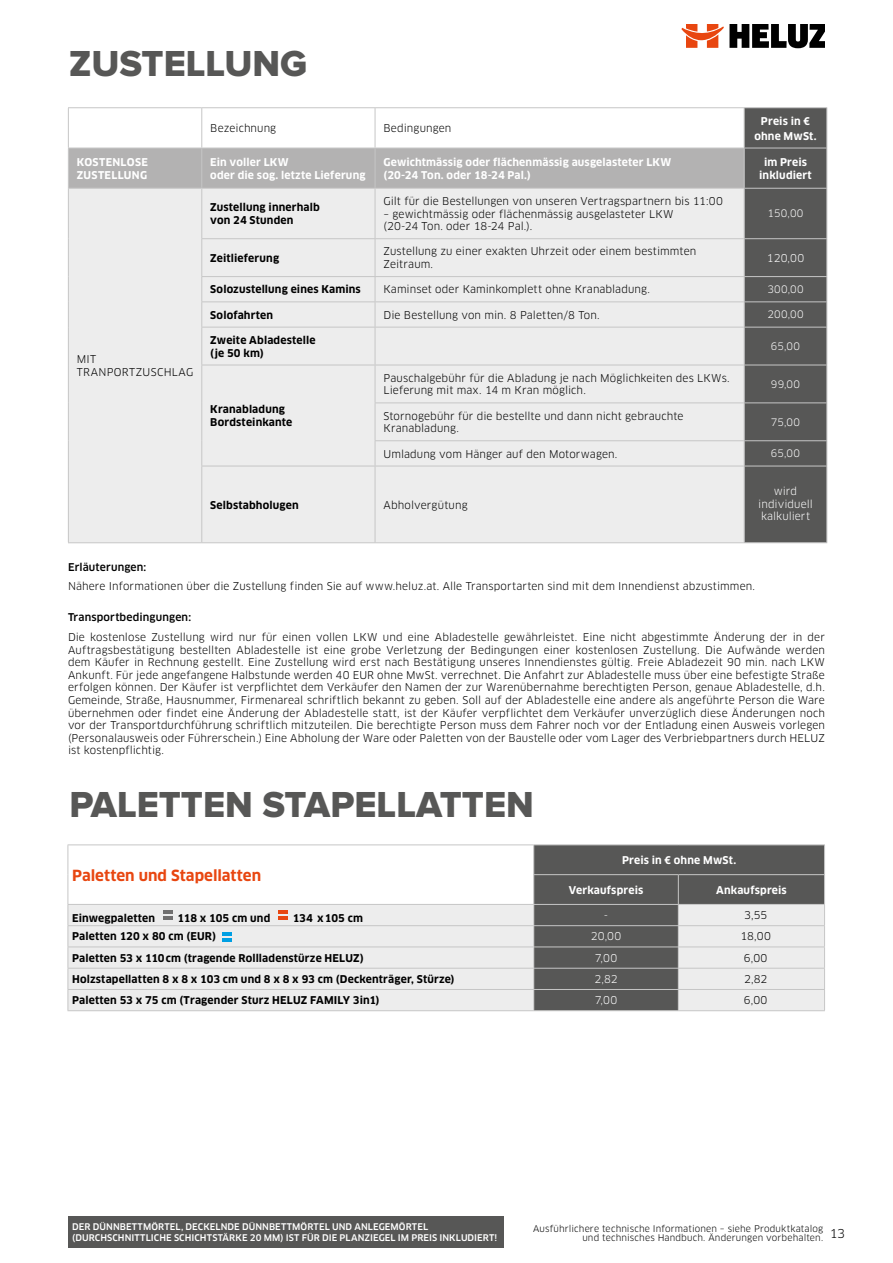
<style>
.page{position:relative;width:893px;height:1263px;background:#fff}
.page>*{position:absolute;margin:0;border:0;box-sizing:border-box;transform-origin:0 0}
.t1{font:37.5px "Proxima Nova Extrabld";color:#575756}
.t2{font:700 15px "Clan";color:#e84610}
.t3{font:10.5px/12.6px "Clan";letter-spacing:.01em;color:#000}
.t4{font:700 10.5px/12.6px "Clan";letter-spacing:.015em;color:#000}
.t5{font:700 10.5px/12.6px "Clan";letter-spacing:.015em;color:#fff}
.t6{font:10.5px/12.6px "Clan";color:#fff;text-align:center}
.t7{font:500 10.5px "Clan";letter-spacing:.015em;color:#000}
.t8{font:10.5px/12.6px "Clan";letter-spacing:.035em;color:#000}
.t9{font:10.05px "Clan";letter-spacing:.035em;color:#fff}
.t10{font:500 9px/10.8px "Clan";letter-spacing:.005em;color:#fff}
.t11{font:9px/9px "Clan";letter-spacing:.015em;color:#000}
</style>
<div class="page">
<svg style="left:681px;top:24px;width:144px;height:24px"></svg>
<div style="left:534px;top:845px;width:144px;height:165px;background:#575756"></div>
<div style="left:69px;top:905px;width:464px;height:105px;background:#ededed"></div>
<hr style="left:68px;top:844px;width:466px;height:1px;background:#c6c6c6">
<hr style="left:68px;top:845px;width:1px;height:30px;background:#c6c6c6">
<hr style="left:534px;top:844px;width:144px;height:1px;background:#c6c6c6">
<hr style="left:678px;top:844px;width:147px;height:1px;background:#c6c6c6">
<hr style="left:533px;top:874px;width:145px;height:1px;background:#c6c6c6">
<hr style="left:68px;top:904px;width:466px;height:1px;background:#c6c6c6">
<hr style="left:534px;top:904px;width:144px;height:1px;background:#c6c6c6">
<hr style="left:68px;top:925px;width:466px;height:1px;background:#c6c6c6">
<hr style="left:534px;top:925px;width:144px;height:1px;background:#c6c6c6">
<hr style="left:68px;top:946px;width:466px;height:1px;background:#c6c6c6">
<hr style="left:534px;top:946px;width:144px;height:1px;background:#c6c6c6">
<hr style="left:68px;top:968px;width:466px;height:1px;background:#c6c6c6">
<hr style="left:534px;top:968px;width:144px;height:1px;background:#c6c6c6">
<hr style="left:68px;top:989px;width:466px;height:1px;background:#c6c6c6">
<svg style="left:68px;top:875px;width:1px;height:135px"></svg>
<hr style="left:534px;top:989px;width:144px;height:1px;background:#c6c6c6">
<svg style="left:533px;top:845px;width:1px;height:165px"></svg>
<svg style="left:678px;top:845px;width:147px;height:165px;background:#b7b7b6"></svg>
<hr style="left:68px;top:1010px;width:466px;height:1px;background:#c6c6c6">
<hr style="left:534px;top:1010px;width:144px;height:1px;background:#c6c6c6">
<hr style="left:678px;top:1010px;width:147px;height:1px;background:#c6c6c6">
<svg style="left:163px;top:911px;width:10px;height:9px"></svg>
<svg style="left:278px;top:911px;width:10px;height:9px"></svg>
<hr style="left:68px;top:107px;width:134px;height:1px;background:#c6c6c6">
<hr style="left:202px;top:107px;width:173px;height:1px;background:#c6c6c6">
<hr style="left:375px;top:107px;width:369px;height:1px;background:#c6c6c6">
<hr style="left:744px;top:107px;width:83px;height:1px;background:#c6c6c6">
<svg style="left:68px;top:108px;width:759px;height:435px;background:#d9d9d8"></svg>
<hr style="left:201px;top:466px;width:174px;height:1px;background:#c6c6c6">
<hr style="left:201px;top:466px;width:1px;height:76px;background:#c6c6c6">
<hr style="left:375px;top:466px;width:369px;height:1px;background:#c6c6c6">
<hr style="left:375px;top:466px;width:1px;height:76px;background:#c6c6c6">
<hr style="left:744px;top:466px;width:83px;height:1px;background:#c6c6c6">
<hr style="left:744px;top:466px;width:1px;height:76px;background:#c6c6c6">
<hr style="left:826px;top:466px;width:1px;height:76px;background:#c6c6c6">
<hr style="left:202px;top:542px;width:173px;height:1px;background:#c6c6c6">
<hr style="left:375px;top:542px;width:369px;height:1px;background:#c6c6c6">
<hr style="left:744px;top:542px;width:83px;height:1px;background:#c6c6c6">
<hr style="left:69px;top:188px;width:132px;height:1px;background:#c6c6c6">
<svg style="left:222px;top:932px;width:10px;height:9px"></svg>
<div style="left:68px;top:1216px;width:436px;height:32px;background:#575756"></div>
<h1 class="t1" style="left:69px;top:47px;width:240px">ZUSTELLUNG</h1>
<p class="t3" style="left:210px;top:122px;width:67px">Bezeichnung</p>
<p class="t3" style="left:384px;top:122px;width:69px">Bedingungen</p>
<p class="t5" style="left:754px;top:113px;width:64px;line-height:15px;text-align:center">Preis in € ohne MwSt.</p>
<p class="t5" style="left:77px;top:156px;width:73px">KOSTENLOSE<br>ZUSTELLUNG</p>
<p class="t5" style="left:210px;top:156px;width:157px">Ein voller LKW<br>oder die sog. letzte Lieferung</p>
<p class="t5" style="left:384px;top:156px;width:289px">Gewichtmässig oder flächenmässig ausgelasteter LKW (20-24 Ton. oder 18-24 Pal.)</p>
<p class="t5" style="left:759px;top:156px;width:54px;text-align:center">im Preis inkludiert</p>
<p class="t8" style="left:77px;top:353px;width:118px">MIT<br>TRANPORTZUSCHLAG</p>
<p class="t4" style="left:210px;top:201px;width:111px">Zustellung innerhalb von 24 Stunden</p>
<p class="t3" style="left:384px;top:195px;width:341px">Gilt für die Bestellungen von unseren Vertragspartnern bis 11:00</p>
<p class="t3" style="left:384px;top:207px;width:291px">– gewichtmässig oder flächenmässig ausgelasteter LKW (20-24 Ton. oder 18-24 Pal.).</p>
<p class="t9" style="left:768px;top:208px;width:37px">150,00</p>
<p class="t4" style="left:210px;top:251px;width:70px">Zeitlieferung</p>
<p class="t3" style="left:384px;top:245px;width:314px">Zustellung zu einer exakten Uhrzeit oder einem bestimmten<br>Zeitraum.</p>
<p class="t6" style="left:767px;top:251px;width:39px">120,00</p>
<p class="t4" style="left:210px;top:283px;width:152px">Solozustellung eines Kamins</p>
<p class="t3" style="left:384px;top:283px;width:268px">Kaminset oder Kaminkomplett ohne Kranabladung.</p>
<p class="t9" style="left:767px;top:284px;width:38px">300,00</p>
<p class="t4" style="left:210px;top:308px;width:64px">Solofahrten</p>
<p class="t3" style="left:384px;top:308px;width:218px">Die Bestellung von min. 8 Paletten/8 Ton.</p>
<p class="t9" style="left:767px;top:309px;width:38px">200,00</p>
<p class="t4" style="left:210px;top:333px;width:107px">Zweite Abladestelle (je 50 km)</p>
<p class="t9" style="left:771px;top:340px;width:31px">65,00</p>
<p class="t4" style="left:210px;top:403px;width:84px">Kranabladung<br>Bordsteinkante</p>
<p class="t3" style="left:384px;top:371px;width:348px">Pauschalgebühr für die Abladung je nach Möglichkeiten des LKWs.<br>Lieferung mit max. 14 m Kran möglich.</p>
<p class="t9" style="left:771px;top:378px;width:31px">99,00</p>
<p class="t3" style="left:384px;top:409px;width:301px">Stornogebühr für die bestellte und dann nicht gebrauchte<br>Kranabladung.</p>
<p class="t9" style="left:771px;top:416px;width:31px">75,00</p>
<p class="t3" style="left:384px;top:447px;width:235px">Umladung vom Hänger auf den Motorwagen.</p>
<p class="t9" style="left:771px;top:448px;width:31px">65,00</p>
<p class="t4" style="left:210px;top:498px;width:90px">Selbstabholugen</p>
<p class="t3" style="left:384px;top:498px;width:86px">Abholvergütung</p>
<p class="t6" style="left:758px;top:485px;width:56px">wird individuell kalkuliert</p>
<p class="t7" style="left:68px;top:561px;width:80px">Erläuterungen:</p>
<p class="t3" style="left:68px;top:580px;width:688px">Nähere Informationen über die Zustellung finden Sie auf www.heluz.at. Alle Transportarten sind mit dem Innendienst abzustimmen.</p>
<p class="t7" style="left:68px;top:611px;width:125px">Transportbedingungen:</p>
<p class="t3" style="left:68px;top:631px;width:758px;text-align:justify">Die kostenlose Zustellung wird nur für einen vollen LKW und eine Abladestelle gewährleistet. Eine nicht abgestimmte Änderung der in der Auftragsbestätigung bestellten Abladestelle ist eine grobe Verletzung der Bedingungen einer kostenlosen Zustellung. Die Aufwände werden dem Käufer in Rechnung gestellt. Eine Zustellung wird erst nach Bestätigung unseres Innendienstes gültig. Freie Abladezeit 90 min. nach LKW Ankunft. Für jede angefangene Halbstunde werden 40 EUR ohne MwSt. verrechnet. Die Anfahrt zur Abladestelle muss über eine befestigte Straße erfolgen können. Der Käufer ist verpflichtet dem Verkäufer den Namen der zur Warenübernahme berechtigten Person, genaue Abladestelle, d.h.<br>Gemeinde, Straße, Hausnummer, Firmenareal schriftlich bekannt zu geben. Soll auf der Abladestelle eine andere als angeführte Person die Ware übernehmen oder findet eine Änderung der Abladestelle statt, ist der Käufer verpflichtet dem Verkäufer unverzüglich diese Änderungen noch vor der Transportdurchführung schriftlich mitzuteilen. Die berechtigte Person muss dem Fahrer noch vor der Entladung einen Ausweis vorlegen (Personalausweis oder Führerschein.) Eine Abholung der Ware oder Paletten von der Baustelle oder vom Lager des Verbriebpartners durch HELUZ ist kostenpflichtig.</p>
<h1 class="t1" style="left:70px;top:787px;width:466px">PALETTEN STAPELLATTEN</h1>
<h2 class="t2" style="left:72px;top:866px;width:191px">Paletten und Stapellatten</h2>
<p class="t5" style="left:622px;top:853px;width:116px">Preis in € ohne MwSt.</p>
<p class="t5" style="left:569px;top:883px;width:76px">Verkaufspreis</p>
<p class="t5" style="left:716px;top:883px;width:72px">Ankaufspreis</p>
<p class="t4" style="left:72px;top:911px;width:85px">Einwegpaletten</p>
<p class="t4" style="left:178px;top:911px;width:94px">118 x 105 cm und</p>
<p class="t4" style="left:293px;top:911px;width:72px">134 x105 cm</p>
<p class="t6" style="left:604px;top:909px;width:6px">-</p>
<p class="t3" style="left:744px;top:909px;width:25px">3,55</p>
<p class="t4" style="left:72px;top:930px;width:145px">Paletten 120 x 80 cm (EUR)</p>
<p class="t6" style="left:591px;top:930px;width:32px">20,00</p>
<p class="t3" style="left:740px;top:930px;width:32px">18,00</p>
<p class="t4" style="left:72px;top:951px;width:293px">Paletten 53 x 110cm (tragende Rollladenstürze HELUZ)</p>
<p class="t6" style="left:595px;top:951px;width:24px">7,00</p>
<p class="t3" style="left:744px;top:951px;width:25px">6,00</p>
<p class="t4" style="left:72px;top:972px;width:384px">Holzstapellatten 8 x 8 x 103 cm und 8 x 8 x 93 cm (Deckenträger, Stürze)</p>
<p class="t6" style="left:594px;top:973px;width:25px">2,82</p>
<p class="t3" style="left:744px;top:973px;width:25px">2,82</p>
<p class="t4" style="left:72px;top:994px;width:309px">Paletten 53 x 75 cm (Tragender Sturz HELUZ FAMILY 3in1)</p>
<p class="t6" style="left:595px;top:994px;width:24px">7,00</p>
<p class="t3" style="left:744px;top:994px;width:25px">6,00</p>
<p class="t10" style="left:72px;top:1221px;width:426px">DER DÜNNBETTMÖRTEL, DECKELNDE DÜNNBETTMÖRTEL UND ANLEGEMÖRTEL (DURCHSCHNITTLICHE SCHICHTSTÄRKE 20 MM) IST FÜR DIE PLANZIEGEL IM PREIS INKLUDIERT!</p>
<p class="t11" style="left:582px;top:1223px;width:264px;text-indent:-49px">Ausführlichere technische Informationen – siehe Produktkatalog<br>und technisches Handbuch. Änderungen vorbehalten. <sup>13</sup></p>
</div>
